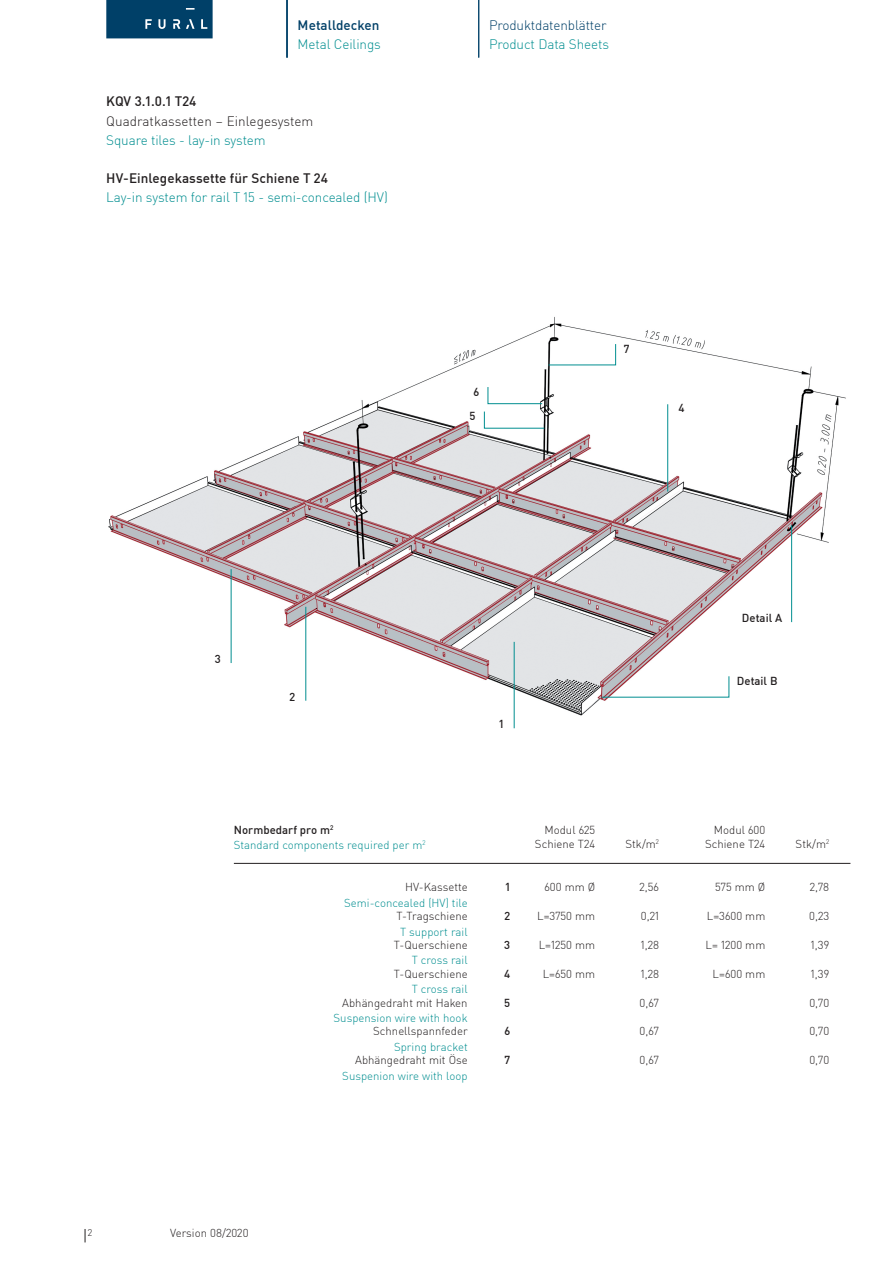
<style>
.page{position:relative;width:893px;height:1263px;background:#fff}
.page>*{position:absolute;margin:0;border:0;box-sizing:border-box;transform-origin:0 0}
.Metalit_DIN_Light_9{font:300 13.5px "DIN Pro";letter-spacing:-.01em;color:#008e90}
.Metalit_DIN_Light_9-2{font:500 13.5px "DIN Pro";letter-spacing:.005em;color:#231f20}
.Metalit_DIN_Light_9-3{font:300 13.5px "DIN Pro";color:#231f20}
.t1{font:300 13.5px "DIN Pro";letter-spacing:-.01em;color:#004068}
.t2{font:500 13.5px "DIN Pro";letter-spacing:.005em;color:#004068}
.Metalit_DIN_Light_7{font:300 11.4px "DIN Pro";color:#231f20}
.Metalit_DIN_Light_7-2{font:300 11.4px "DIN Pro";color:#008e90}
.Metalit_DIN_Light_7-3{font:500 11.4px "DIN Pro";letter-spacing:.005em;color:#231f20}
.t3{font:300 9.6px "DIN Pro";color:#231f20}
</style>
<div class="page">
<svg style="left:106px;top:0;width:107px;height:38px;background:#0c496f"></svg>
<img style="left:108px;top:317px;width:738px;height:412px">
<hr style="left:234px;top:863px;width:616px;height:1px;background:#231f20">
<hr style="left:514px;top:642px;width:1px;height:86px;background:#008e90">
<svg style="left:601px;top:675px;width:129px;height:23px"></svg>
<svg style="left:487px;top:386px;width:56px;height:18px"></svg>
<svg style="left:484px;top:411px;width:61px;height:18px"></svg>
<hr style="left:667px;top:404px;width:1px;height:87px;background:#008e90">
<hr style="left:305px;top:607px;width:1px;height:94px;background:#008e90">
<hr style="left:791px;top:525px;width:1px;height:97px;background:#008e90">
<hr style="left:231px;top:569px;width:1px;height:94px;background:#008e90">
<svg style="left:548px;top:343px;width:68px;height:23px"></svg>
<svg style="left:85px;top:1229px;width:1px;height:13px"></svg>
<hr style="left:286px;top:0;width:2px;height:58px;background:#004068">
<hr style="left:478px;top:0;width:1px;height:58px;background:#004068">
<p class="t2" style="left:298px;top:14px;width:83px">Metalldecken</p>
<p class="t1" style="left:489px;top:14px;width:119px">Produktdatenblätter</p>
<p class="Metalit_DIN_Light_9" style="left:298px;top:34px;width:85px">Metal Ceilings</p>
<p class="Metalit_DIN_Light_9" style="left:489px;top:34px;width:122px">Product Data Sheets</p>
<p class="Metalit_DIN_Light_9-2" style="left:106px;top:91px;width:92px">KQV 3.1.0.1 T24</p>
<p class="Metalit_DIN_Light_9-3" style="left:106px;top:110px;width:209px">Quadratkassetten – Einlegesystem</p>
<p class="Metalit_DIN_Light_9" style="left:106px;top:130px;width:161px">Square tiles - lay-in system</p>
<p class="Metalit_DIN_Light_9-2" style="left:106px;top:168px;width:223px">HV-Einlegekassette für Schiene T 24</p>
<p class="Metalit_DIN_Light_9" style="left:106px;top:187px;width:283px">Lay-in system for rail T 15 - semi-concealed (HV)</p>
<p class="Metalit_DIN_Light_7-3" style="left:473px;top:383px;width:7px">6</p>
<p class="Metalit_DIN_Light_7-3" style="left:470px;top:407px;width:8px">5</p>
<p class="Metalit_DIN_Light_7-3" style="left:624px;top:340px;width:7px">7</p>
<p class="Metalit_DIN_Light_7-3" style="left:678px;top:399px;width:8px">4</p>
<p class="t3" style="left:88px;top:1225px;width:6px">2</p>
<p class="Metalit_DIN_Light_7-3" style="left:215px;top:650px;width:7px">3</p>
<p class="Metalit_DIN_Light_7-3" style="left:290px;top:688px;width:7px">2</p>
<p class="Metalit_DIN_Light_7-3" style="left:499px;top:715px;width:6px">1</p>
<p class="Metalit_DIN_Light_7-3" style="left:742px;top:609px;width:42px">Detail A</p>
<p class="Metalit_DIN_Light_7-3" style="left:737px;top:672px;width:42px">Detail B</p>
<p class="Metalit_DIN_Light_7-3" style="left:234px;top:821px;width:101px">Normbedarf pro m<sup>2</sup></p>
<p class="Metalit_DIN_Light_7-2" style="left:234px;top:836px;width:193px">Standard components required per m<sup>2</sup></p>
<p class="Metalit_DIN_Light_7" style="left:405px;top:878px;width:64px">HV-Kassette</p>
<p class="Metalit_DIN_Light_7" style="left:396px;top:907px;width:73px">T-Tragschiene</p>
<p class="Metalit_DIN_Light_7" style="left:394px;top:936px;width:75px">T-Querschiene</p>
<p class="Metalit_DIN_Light_7" style="left:394px;top:965px;width:75px">T-Querschiene</p>
<p class="Metalit_DIN_Light_7" style="left:342px;top:994px;width:127px">Abhängedraht mit Haken</p>
<p class="Metalit_DIN_Light_7" style="left:373px;top:1022px;width:96px">Schnellspannfeder</p>
<p class="Metalit_DIN_Light_7" style="left:355px;top:1051px;width:114px">Abhängedraht mit Öse</p>
<p class="Metalit_DIN_Light_7-2" style="left:344px;top:894px;width:125px">Semi-concealed (HV) tile</p>
<p class="Metalit_DIN_Light_7-2" style="left:400px;top:923px;width:69px">T support rail</p>
<p class="Metalit_DIN_Light_7-2" style="left:412px;top:952px;width:57px">T cross rail</p>
<p class="Metalit_DIN_Light_7-2" style="left:412px;top:980px;width:57px">T cross rail</p>
<p class="Metalit_DIN_Light_7-2" style="left:334px;top:1009px;width:136px">Suspension wire with hook</p>
<p class="Metalit_DIN_Light_7-2" style="left:394px;top:1038px;width:75px">Spring bracket</p>
<p class="Metalit_DIN_Light_7-2" style="left:342px;top:1067px;width:127px">Suspenion wire with loop</p>
<p class="Metalit_DIN_Light_7" style="left:544px;top:821px;width:52px">Modul 625</p>
<p class="Metalit_DIN_Light_7" style="left:714px;top:821px;width:53px">Modul 600</p>
<p class="Metalit_DIN_Light_7" style="left:535px;top:835px;width:62px">Schiene T24</p>
<p class="Metalit_DIN_Light_7" style="left:625px;top:835px;width:35px">Stk/m<sup>2</sup></p>
<p class="Metalit_DIN_Light_7" style="left:705px;top:835px;width:62px">Schiene T24</p>
<p class="Metalit_DIN_Light_7" style="left:796px;top:835px;width:35px">Stk/m<sup>2</sup></p>
<p class="Metalit_DIN_Light_7-3" style="left:506px;top:878px;width:6px">1</p>
<p class="Metalit_DIN_Light_7" style="left:544px;top:878px;width:52px">600 mm Ø</p>
<p class="Metalit_DIN_Light_7" style="left:639px;top:878px;width:21px">2,56</p>
<p class="Metalit_DIN_Light_7" style="left:715px;top:878px;width:52px">575 mm Ø</p>
<p class="Metalit_DIN_Light_7" style="left:810px;top:878px;width:21px">2,78</p>
<p class="Metalit_DIN_Light_7-3" style="left:504px;top:907px;width:7px">2</p>
<p class="Metalit_DIN_Light_7" style="left:537px;top:907px;width:60px">L=3750 mm</p>
<p class="Metalit_DIN_Light_7" style="left:641px;top:907px;width:20px">0,21</p>
<p class="Metalit_DIN_Light_7" style="left:707px;top:907px;width:60px">L=3600 mm</p>
<p class="Metalit_DIN_Light_7" style="left:809px;top:907px;width:22px">0,23</p>
<p class="Metalit_DIN_Light_7-3" style="left:504px;top:936px;width:7px">3</p>
<p class="Metalit_DIN_Light_7" style="left:539px;top:936px;width:58px">L=1250 mm</p>
<p class="Metalit_DIN_Light_7" style="left:641px;top:936px;width:20px">1,28</p>
<p class="Metalit_DIN_Light_7" style="left:706px;top:936px;width:61px">L= 1200 mm</p>
<p class="Metalit_DIN_Light_7" style="left:811px;top:936px;width:20px">1,39</p>
<p class="Metalit_DIN_Light_7-3" style="left:504px;top:965px;width:8px">4</p>
<p class="Metalit_DIN_Light_7" style="left:543px;top:965px;width:54px">L=650 mm</p>
<p class="Metalit_DIN_Light_7" style="left:641px;top:965px;width:20px">1,28</p>
<p class="Metalit_DIN_Light_7" style="left:713px;top:965px;width:54px">L=600 mm</p>
<p class="Metalit_DIN_Light_7" style="left:811px;top:965px;width:20px">1,39</p>
<p class="Metalit_DIN_Light_7-3" style="left:504px;top:993px;width:8px">5</p>
<p class="Metalit_DIN_Light_7" style="left:640px;top:994px;width:21px">0,67</p>
<p class="Metalit_DIN_Light_7" style="left:809px;top:994px;width:21px">0,70</p>
<p class="Metalit_DIN_Light_7-3" style="left:504px;top:1022px;width:7px">6</p>
<p class="Metalit_DIN_Light_7" style="left:640px;top:1022px;width:21px">0,67</p>
<p class="Metalit_DIN_Light_7" style="left:809px;top:1022px;width:21px">0,70</p>
<p class="Metalit_DIN_Light_7-3" style="left:504px;top:1051px;width:7px">7</p>
<p class="Metalit_DIN_Light_7" style="left:640px;top:1051px;width:21px">0,67</p>
<p class="Metalit_DIN_Light_7" style="left:809px;top:1051px;width:21px">0,70</p>
<p class="Metalit_DIN_Light_7" style="left:170px;top:1224px;width:80px">Version 08/2020</p>
</div>
